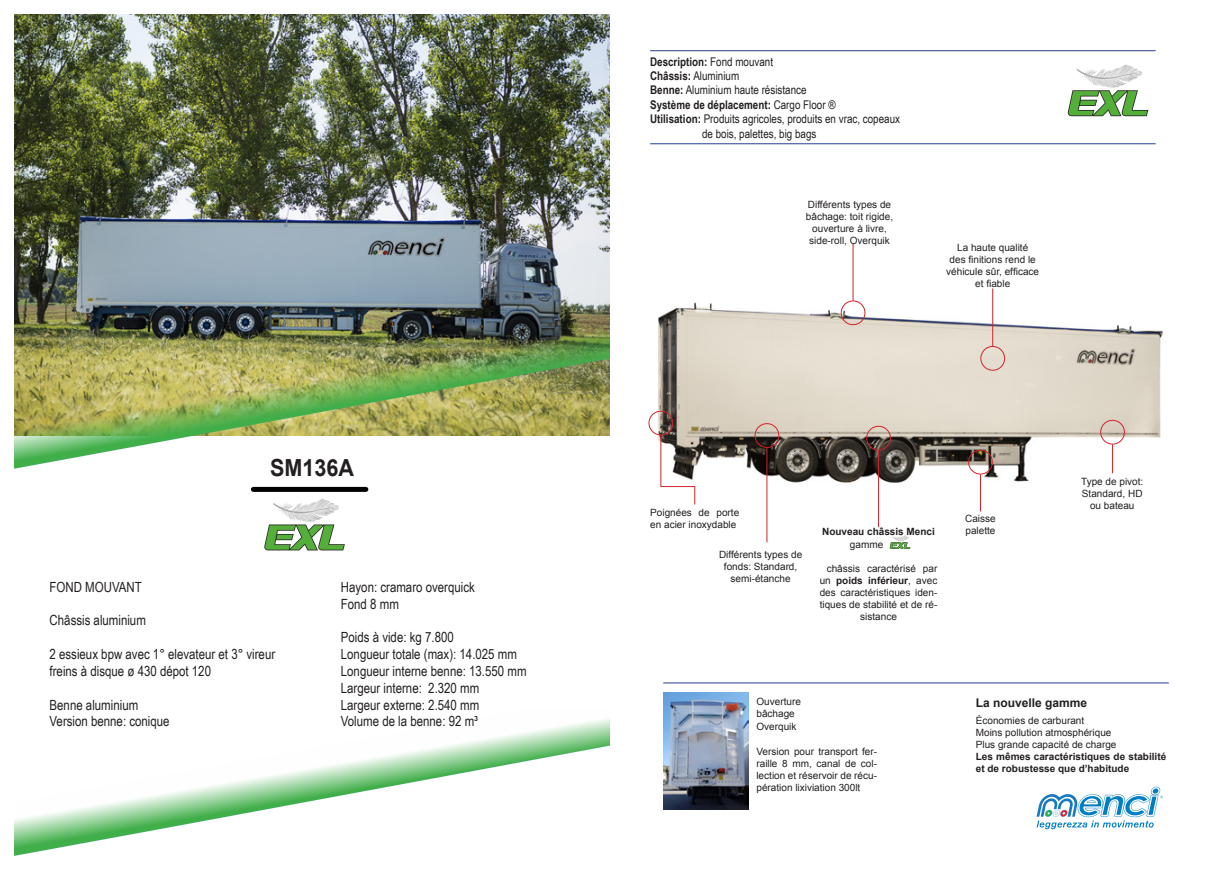
<style>
.page{position:relative;width:1219px;height:871px;background:#fff}
.page>*{position:absolute;margin:0;border:0;box-sizing:border-box;transform-origin:0 0}
.t1{font:700 23.5px "Arial";color:#231f20;scale:.92 1}
.t2{font:14px/16.8px "Arial Narrow";color:#231f20}
.t3{font:12px "Arial Narrow";color:#231f20}
.t4{font:700 12px "Arial Narrow";color:#231f20}
.t5{font:700 12px "Arial";color:#231f20}
.t6{font:10px/12px "Arial";color:#231f20;text-align:center}
.t7{font:700 10px/12px "Arial";color:#231f20}
.s1{font-weight:400}
.s2{font-weight:700}
.s3{font-weight:400;color:#fff}
</style>
<div class="page">
<img style="left:650px;top:273px;width:513px;height:234px">
<img style="left:14px;top:14px;width:595px;height:308px">
<div style="left:649px;top:410px;width:24px;height:25px;border:1px solid #d1232a;border-radius:50%"></div>
<hr style="left:660px;top:435px;width:1px;height:52px;background:#d1232a">
<svg style="left:694px;top:487px;width:1px;height:17px"></svg>
<hr style="left:661px;top:486px;width:34px;height:1px;background:#d1232a">
<div style="left:841px;top:300px;width:24px;height:25px;border:1px solid #d1232a;border-radius:50%"></div>
<hr style="left:853px;top:243px;width:1px;height:57px;background:#d1232a">
<div style="left:980px;top:346px;width:25px;height:24px;border:1px solid #d1232a;border-radius:50%"></div>
<hr style="left:992px;top:288px;width:1px;height:58px;background:#d1232a">
<div style="left:866px;top:426px;width:25px;height:24px;border:1px solid #d1232a;border-radius:50%"></div>
<hr style="left:878px;top:450px;width:1px;height:77px;background:#d1232a">
<div style="left:755px;top:423px;width:24px;height:24px;border:1px solid #d1232a;border-radius:50%"></div>
<hr style="left:766px;top:447px;width:1px;height:95px;background:#d1232a">
<div style="left:1100px;top:420px;width:25px;height:24px;border:1px solid #d1232a;border-radius:50%"></div>
<svg style="left:1112px;top:444px;width:1px;height:29px"></svg>
<div style="left:968px;top:449px;width:25px;height:25px;border:1px solid #d1232a;border-radius:50%"></div>
<hr style="left:980px;top:474px;width:1px;height:37px;background:#d1232a">
<img style="left:14px;top:322px;width:595px;height:168px">
<svg style="left:14px;top:719px;width:595px;height:137px"></svg>
<img style="left:663px;top:692px;width:86px;height:117px">
<svg style="left:890px;top:535px;width:20px;height:13px"></svg>
<div style="left:253px;top:486px;width:113px;height:5px;background:#000"></div>
<svg style="left:264px;top:499px;width:81px;height:51px"></svg>
<svg style="left:1068px;top:64px;width:80px;height:52px"></svg>
<hr style="left:663px;top:682px;width:506px;height:1px;background:#253f8e">
<svg style="left:1037px;top:786px;width:126px;height:43px"></svg>
<hr style="left:650px;top:143px;width:506px;height:1px;background:#253f8e">
<hr style="left:650px;top:50px;width:506px;height:1px;background:#253f8e">
<h1 class="t1" style="left:270px;top:451px;width:93px">SM136A</h1>
<h2 class="t2" style="left:50px;top:577px;width:94px">FOND MOUVANT</h2>
<h2 class="t2" style="left:50px;top:611px;width:98px">Châssis aluminium</h2>
<h2 class="t2" style="left:50px;top:645px;width:227px">2 essieux bpw avec 1° elevateur et 3° vireur freins à disque ø 430 dépot 120</h2>
<h2 class="t2" style="left:50px;top:695px;width:121px">Benne aluminium<br>Version benne: conique</h2>
<h2 class="t2" style="left:341px;top:577px;width:135px">Hayon: cramaro overquick<br>Fond 8 mm</h2>
<h2 class="t2" style="left:341px;top:628px;width:187px">Poids à vide: kg 7.800<br>Longueur totale (max): 14.025 mm<br>Longueur interne benne: 13.550 mm<br>Largeur interne: 2.320 mm<br>Largeur externe: 2.540 mm<br>Volume de la benne: 92 m³</h2>
<p class="t4" style="left:650px;top:52px;width:125px">Description: <span class="s1">Fond mouvant</span></p>
<p class="t3" style="left:650px;top:67px;width:91px"><span class="s2">Châssis:</span> Aluminium</p>
<p class="t3" style="left:650px;top:81px;width:158px"><span class="s2">Benne:</span> Aluminium haute résistance</p>
<p class="t4" style="left:650px;top:95px;width:187px">Système de déplacement: <span class="s1">Cargo Floor ®</span></p>
<p class="t3" style="left:650px;top:110px;width:251px"><span class="s2">Utilisation:</span> Produits agricoles, produits en vrac, copeaux</p>
<p class="t3" style="left:702px;top:124px;width:116px">de bois, palettes, big bags</p>
<p class="t6" style="left:806px;top:198px;width:89px">Différents types de bâchage: toit rigide, ouverture à livre, side-roll, Overquik</p>
<p class="t6" style="left:946px;top:241px;width:94px">La haute qualité<br>des finitions rend le véhicule sûr, efficace et fiable</p>
<p class="t6" style="left:650px;top:507px;width:90px;text-align:left">Poignées de porte en acier inoxydable</p>
<p class="t6" style="left:719px;top:548px;width:85px">Différents types de fonds: Standard, semi-étanche</p>
<p class="t7" style="left:822px;top:525px;width:114px;line-height:13px;text-align:center">Nouveau châssis Menci <span class="s1">gamme</span> <span class="s3">akak</span></p>
<p class="t6" style="left:827px;top:562px;width:112px">châssis caractérisé par</p>
<p class="t7" style="left:820px;top:574px;width:119px"><span class="s1">un</span> poids inférieur<span class="s1">, avec</span></p>
<p class="t6" style="left:820px;top:586px;width:119px">des caractéristiques iden-</p>
<p class="t6" style="left:820px;top:598px;width:119px">tiques de stabilité et de ré-</p>
<p class="t6" style="left:860px;top:610px;width:38px">sistance</p>
<p class="t6" style="left:965px;top:512px;width:32px;text-align:left">Caisse palette</p>
<p class="t6" style="left:1081px;top:475px;width:64px">Type de pivot:<br>Standard, HD ou bateau</p>
<p class="t6" style="left:756px;top:695px;width:46px;text-align:left">Ouverture bâchage<br>Overquik</p>
<p class="t6" style="left:756px;top:745px;width:122px;text-align:justify">Version pour transport fer&shy;raille 8 mm, canal de col&shy;lection et réservoir de récu&shy;pération lixiviation 300lt</p>
<p class="t5" style="left:976px;top:694px;width:113px">La nouvelle gamme</p>
<p class="t6" style="left:976px;top:714px;width:142px;text-align:left">Économies de carburant<br>Moins pollution atmosphérique<br>Plus grande capacité de charge</p>
<p class="t7" style="left:976px;top:750px;width:192px">Les mêmes caractéristiques de stabilité et de robustesse que d’habitude</p>
</div>
